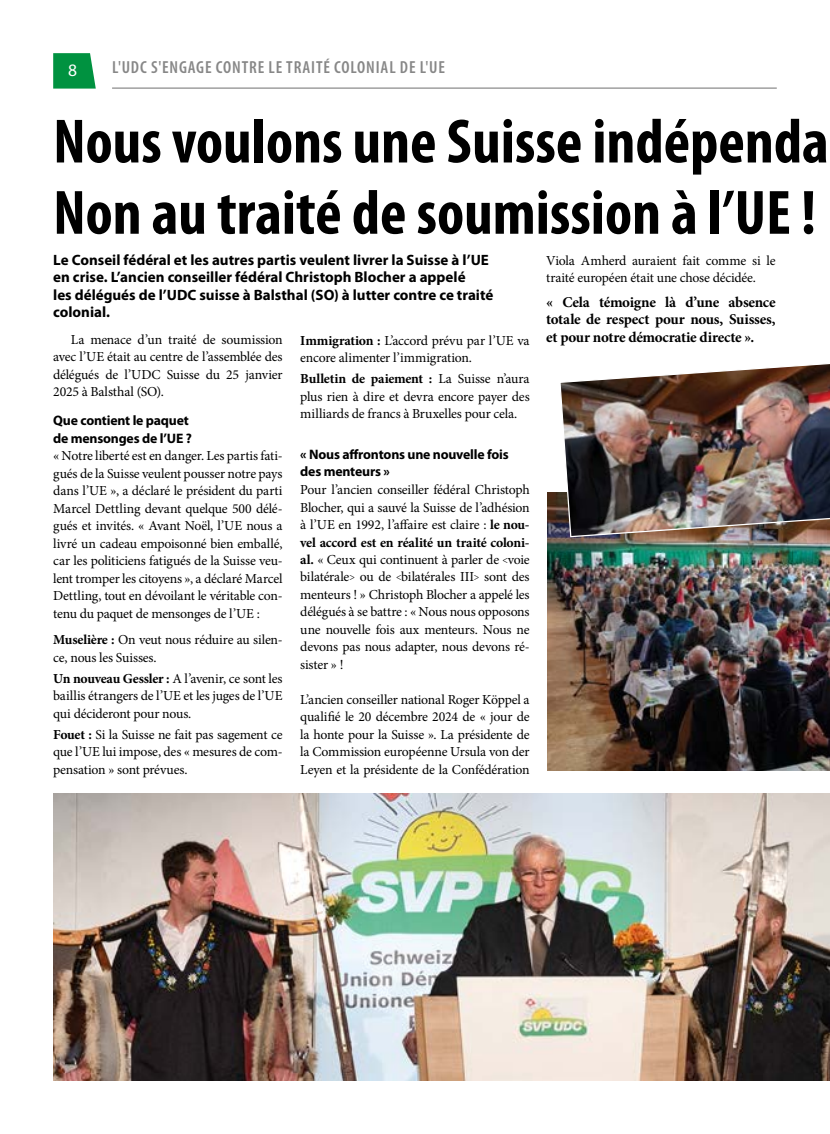
<style>
.page{position:relative;width:830px;height:1134px;background:#fff}
.page>*{position:absolute;margin:0;border:0;box-sizing:border-box;transform-origin:0 0}
.t1{font:700 condensed 63.12px/71.2px "Myriad Pro";color:#000}
.t2{font:600 condensed 17.5px "Myriad Pro";letter-spacing:.05em;color:#878787}
.t3{font:17.5px "Myriad Pro";color:#fff}
.t4{font:700 15px/17.5px "Myriad Pro";color:#000}
.t5{font:700 15px/17.5px "Minion Pro";letter-spacing:-.015em;color:#000;text-align:justify}
.t6{font:13.75px/17.5px "Minion Pro";letter-spacing:-.015em;color:#000;text-align:justify}
.t7{font:700 13.75px/17.5px "Myriad Pro";letter-spacing:-.015em;color:#000}
.s1{font-weight:700}
.s2{font-size:10px}
</style>
<div class="page">
<hr style="left:112px;top:88px;width:664px;height:1px;background:#706f6f">
<svg style="left:53px;top:53px;width:43px;height:36px;background:#179b51"></svg>
<img style="left:53px;top:794px;width:776px;height:287px">
<img style="left:547px;top:492px;width:282px;height:279px">
<img style="left:558px;top:364px;width:271px;height:174px">
<p class="t3" style="left:68px;top:59px;width:10px">8</p>
<p class="t2" style="left:112px;top:57px;width:334px">L'UDC S'ENGAGE CONTRE LE TRAITÉ COLONIAL DE L'UE</p>
<h1 class="t1" style="left:53px;top:104px;width:776px">Nous voulons une Suisse indépenda<br>Non au traité de soumission à l’UE !</h1>
<p class="t4" style="left:53px;top:250px;width:441px">Le Conseil fédéral et les autres partis veulent livrer la Suisse à l’UE en crise. L’ancien conseiller fédéral Christoph Blocher a appelé<br>les délégués de l’UDC suisse à Balsthal (SO) à lutter contre ce traité colonial.</p>
<p class="t6" style="left:53px;top:331px;width:231px;text-indent:18px">La menace d’un traité de soumission avec l’UE était au centre de l’assemblée des délégués de l’UDC Suisse du 25 janvier 2025 à Balsthal (SO).</p>
<p class="t7" style="left:53px;top:411px;width:140px">Que contient le paquet de mensonges de l’UE ?</p>
<p class="t6" style="left:53px;top:447px;width:231px">« Notre liberté est en danger. Les partis fati&shy;gués de la Suisse veulent pousser notre pays dans l’UE », a déclaré le président du parti Marcel Dettling devant quelque 500 délé&shy;gués et invités. « Avant Noël, l’UE nous a livré un cadeau empoisonné bien emballé, car les politiciens fatigués de la Suisse veu&shy;lent tromper les citoyens », a déclaré Marcel Dettling, tout en dévoilant le véritable con&shy;tenu du paquet de mensonges de l’UE :</p>
<p class="t6" style="left:53px;top:631px;width:231px"><span class="s1">Muselière :</span> On veut nous réduire au silen&shy;ce, nous les Suisses.</p>
<p class="t6" style="left:53px;top:669px;width:231px"><span class="s1">Un nouveau Gessler :</span> A l’avenir, ce sont les baillis étrangers de l’UE et les juges de l’UE qui décideront pour nous.</p>
<p class="t6" style="left:53px;top:725px;width:231px"><span class="s1">Fouet :</span> Si la Suisse ne fait pas sagement ce que l’UE lui impose, des « mesures de com&shy;pensation » sont prévues.</p>
<p class="t6" style="left:300px;top:332px;width:231px"><span class="s1">Immigration :</span> L’accord prévu par l’UE va encore alimenter l’immigration.</p>
<p class="t6" style="left:300px;top:370px;width:231px"><span class="s1">Bulletin de paiement :</span> La Suisse n’aura plus rien à dire et devra encore payer des milliards de francs à Bruxelles pour cela.</p>
<p class="t7" style="left:300px;top:445px;width:210px">« Nous affrontons une nouvelle fois des menteurs »</p>
<p class="t6" style="left:300px;top:481px;width:231px">Pour l’ancien conseiller fédéral Christoph Blocher, qui a sauvé la Suisse de l’adhésion à l’UE en 1992, l’affaire est claire : <span class="s1">le nou&shy;vel accord est en réalité un traité coloni&shy;al.</span> « Ceux qui continuent à parler de <span class="s2">&lt;</span>voie bilatérale<span class="s2">&gt;</span> ou de <span class="s2">&lt;</span>bilatérales III<span class="s2">&gt;</span> sont des menteurs ! » Christoph Blocher a appelé les délégués à se battre : « Nous nous opposons une nouvelle fois aux menteurs. Nous ne devons pas nous adapter, nous devons ré&shy;sister » !</p>
<p class="t6" style="left:300px;top:691px;width:231px">L’ancien conseiller national Roger Köppel a qualifié le 20 décembre 2024 de « jour de la honte pour la Suisse ». La présidente de la Commission européenne Ursula von der Leyen et la présidente de la Confédération</p>
<p class="t6" style="left:546px;top:252px;width:231px">Viola Amherd auraient fait comme si le traité européen était une chose décidée.</p>
<p class="t5" style="left:546px;top:293px;width:231px">« Cela témoigne là d’une absence totale de respect pour nous, Suisses, et pour notre démocratie directe ».</p>
</div>
